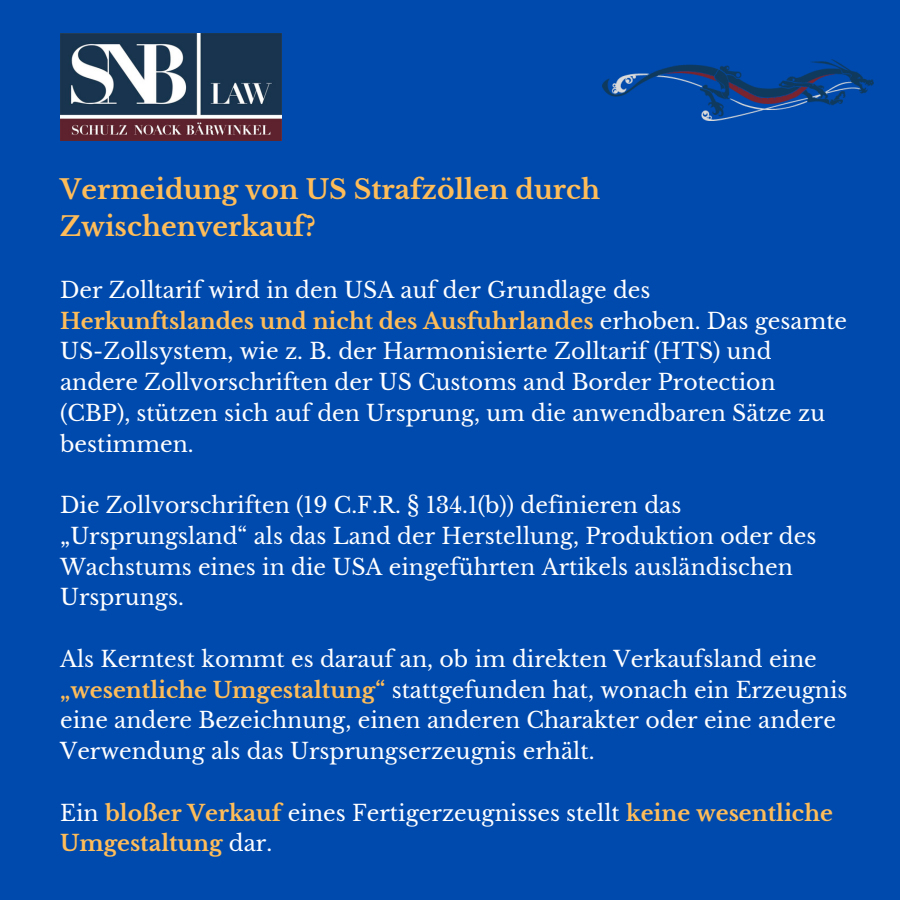
<style>
.page{position:relative;width:900px;height:900px;background:#004aad}
.page>*{position:absolute;margin:0;border:0;box-sizing:border-box;transform-origin:0 0}
.t1{font:700 26.6px/36.8px "Libre Baskerville";color:#ffbd59}
.t2{font:22px/30.8px "Libre Baskerville";color:#fff}
.t3{font:700 22px/30.8px "Libre Baskerville";color:#ffbd59}
.s1{font-weight:700;color:#ffbd59}
.s2{font-weight:400;color:#fff}
</style>
<div class="page">
<img style="left:60px;top:33px;width:221px;height:108px">
<img style="left:602px;top:59px;width:271px;height:62px">
<p class="t1" style="left:60px;top:172px;width:542px">Vermeidung von US Strafzöllen durch<br>Zwischenverkauf?</p>
<p class="t2" style="left:60px;top:275px;width:789px">Der Zolltarif wird in den USA auf der Grundlage des <span class="s1">Herkunftslandes und nicht des Ausfuhrlandes</span> erhoben. Das gesamte US-Zollsystem, wie z. B. der Harmonisierte Zolltarif (HTS) und andere Zollvorschriften der US Customs and Border Protection (CBP), stützen sich auf den Ursprung, um die anwendbaren Sätze zu bestimmen.</p>
<p class="t2" style="left:60px;top:490px;width:758px">Die Zollvorschriften (19 C.F.R. § 134.1(b)) definieren das „Ursprungsland“ als das Land der Herstellung, Produktion oder des Wachstums eines in die USA eingeführten Artikels ausländischen Ursprungs.</p>
<p class="t2" style="left:60px;top:644px;width:789px">Als Kerntest kommt es darauf an, ob im direkten Verkaufsland eine <span class="s1">„wesentliche Umgestaltung“</span> stattgefunden hat, wonach ein Erzeugnis eine andere Bezeichnung, einen anderen Charakter oder eine andere Verwendung als das Ursprungserzeugnis erhält.</p>
<p class="t3" style="left:60px;top:798px;width:774px"><span class="s2">Ein</span> bloßer Verkauf <span class="s2">eines Fertigerzeugnisses stellt</span> keine wesentliche<br>Umgestaltung <span class="s2">dar.</span></p>
</div>
